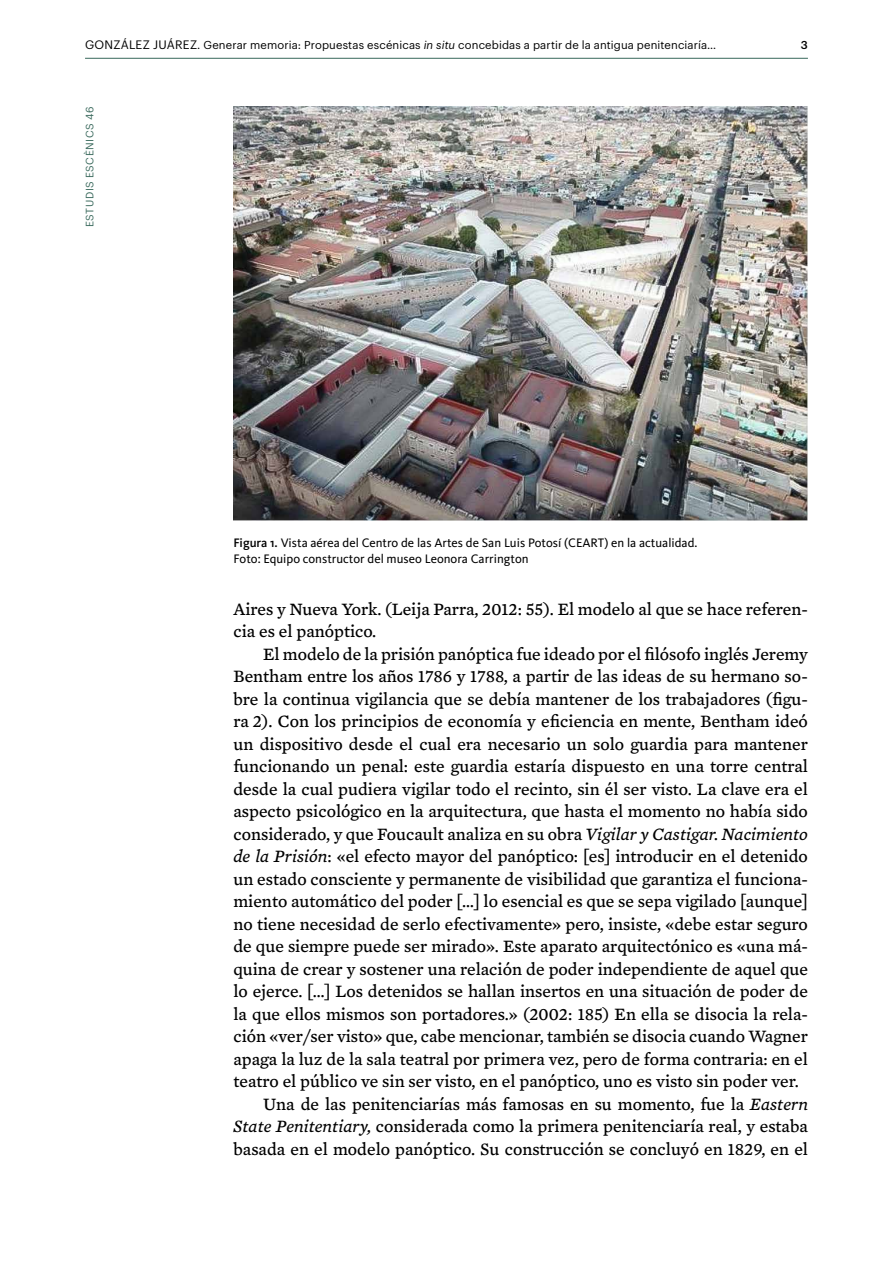
<style>
.page{position:relative;width:893px;height:1263px;background:#fff}
.page>*{position:absolute;margin:0;border:0;box-sizing:border-box;transform-origin:0 0}
.t1{font:17.7px/22.5px "Mercury Text G4 Roman";color:#000}
.t2{font:12.75px/15.3px "Kievit";color:#000}
.t3{font:11.25px "Graphik";letter-spacing:.015em;color:#000}
.t4{font:500 11.25px "Graphik";color:#000}
.t5{font:10.5px "Graphik";letter-spacing:.055em;color:#38685b}
.s1{font-family:"Graphik Regular SC800";font-size:12px}
.s2{font-style:italic}
.s3{font-weight:500}
.s4{font-family:"Mercury Text G4";font-style:italic}
</style>
<div class="page">
<hr style="left:85px;top:58px;width:723px;height:1px;background:#38685b">
<img style="left:233px;top:106px;width:575px;height:415px">
<p class="t3" style="left:85px;top:36px;width:633px"><span class="s1">GONZÁLEZ JUÁREZ</span>. Generar memoria: Propuestas escénicas <span class="s2">in situ</span> concebidas a partir de la antigua penitenciaría…</p>
<p class="t4" style="left:801px;top:36px;width:9px">3</p>
<p class="t5" style="left:82px;top:227px;width:122px;rotate:-90deg">ESTUDIS ESCÈNICS 46</p>
<p class="t2" style="left:233px;top:535px;width:466px"><span class="s3">Figura 1.</span> Vista aérea del Centro de las Artes de San Luis Potosí (CEART) en la actualidad.<br>Foto: Equipo constructor del museo Leonora Carrington</p>
<p class="t1" style="left:233px;top:598px;width:576px">Aires y Nueva York. (Leija Parra, 2012: 55). El modelo al que se hace referen&shy;cia es el panóptico.</p>
<p class="t1" style="left:263px;top:643px;width:546px">El modelo de la prisión panóptica fue ideado por el filósofo inglés Jeremy</p>
<p class="t1" style="left:233px;top:665px;width:576px">Bentham entre los años 1786 y 1788, a partir de las ideas de su hermano so-</p>
<p class="t1" style="left:233px;top:688px;width:576px">bre la continua vigilancia que se debía mantener de los trabajadores (figu-</p>
<p class="t1" style="left:233px;top:710px;width:576px">ra 2). Con los principios de economía y eficiencia en mente, Bentham ideó</p>
<p class="t1" style="left:233px;top:733px;width:576px">un dispositivo desde el cual era necesario un solo guardia para mantener</p>
<p class="t1" style="left:233px;top:755px;width:576px">funcionando un penal: este guardia estaría dispuesto en una torre central</p>
<p class="t1" style="left:233px;top:778px;width:576px">desde la cual pudiera vigilar todo el recinto, sin él ser visto. La clave era el</p>
<p class="t1" style="left:233px;top:800px;width:576px">aspecto psicológico en la arquitectura, que hasta el momento no había sido</p>
<p class="t1" style="left:233px;top:823px;width:576px">considerado, y que Foucault analiza en su obra <span class="s4">Vigilar y Castigar. Nacimiento</span></p>
<p class="t1" style="left:233px;top:845px;width:576px"><span class="s4">de la Prisión</span>: «el efecto mayor del panóptico: [es] introducir en el detenido</p>
<p class="t1" style="left:233px;top:868px;width:576px">un estado consciente y permanente de visibilidad que garantiza el funciona-</p>
<p class="t1" style="left:233px;top:890px;width:576px">miento automático del poder […] lo esencial es que se sepa vigilado [aunque]</p>
<p class="t1" style="left:233px;top:913px;width:576px">no tiene necesidad de serlo efectivamente» pero, insiste, «debe estar seguro</p>
<p class="t1" style="left:233px;top:935px;width:576px">de que siempre puede ser mirado». Este aparato arquitectónico es «una má-</p>
<p class="t1" style="left:233px;top:958px;width:576px">quina de crear y sostener una relación de poder independiente de aquel que</p>
<p class="t1" style="left:233px;top:980px;width:576px">lo ejerce. […] Los detenidos se hallan insertos en una situación de poder de</p>
<p class="t1" style="left:233px;top:1003px;width:576px">la que ellos mismos son portadores.» (2002: 185) En ella se disocia la rela-</p>
<p class="t1" style="left:233px;top:1025px;width:576px">ción «ver/ser visto» que, cabe mencionar, también se disocia cuando Wagner</p>
<p class="t1" style="left:233px;top:1048px;width:576px">apaga la luz de la sala teatral por primera vez, pero de forma contraria: en el</p>
<p class="t1" style="left:233px;top:1070px;width:567px">teatro el público ve sin ser visto, en el panóptico, uno es visto sin poder ver.</p>
<p class="t1" style="left:263px;top:1093px;width:546px">Una de las penitenciarías más famosas en su momento, fue la <span class="s4">Eastern</span></p>
<p class="t1" style="left:233px;top:1115px;width:576px"><span class="s4">State Penitentiary,</span> considerada como la primera penitenciaría real, y estaba</p>
<p class="t1" style="left:233px;top:1138px;width:576px">basada en el modelo panóptico. Su construcción se concluyó en 1829, en el</p>
</div>
